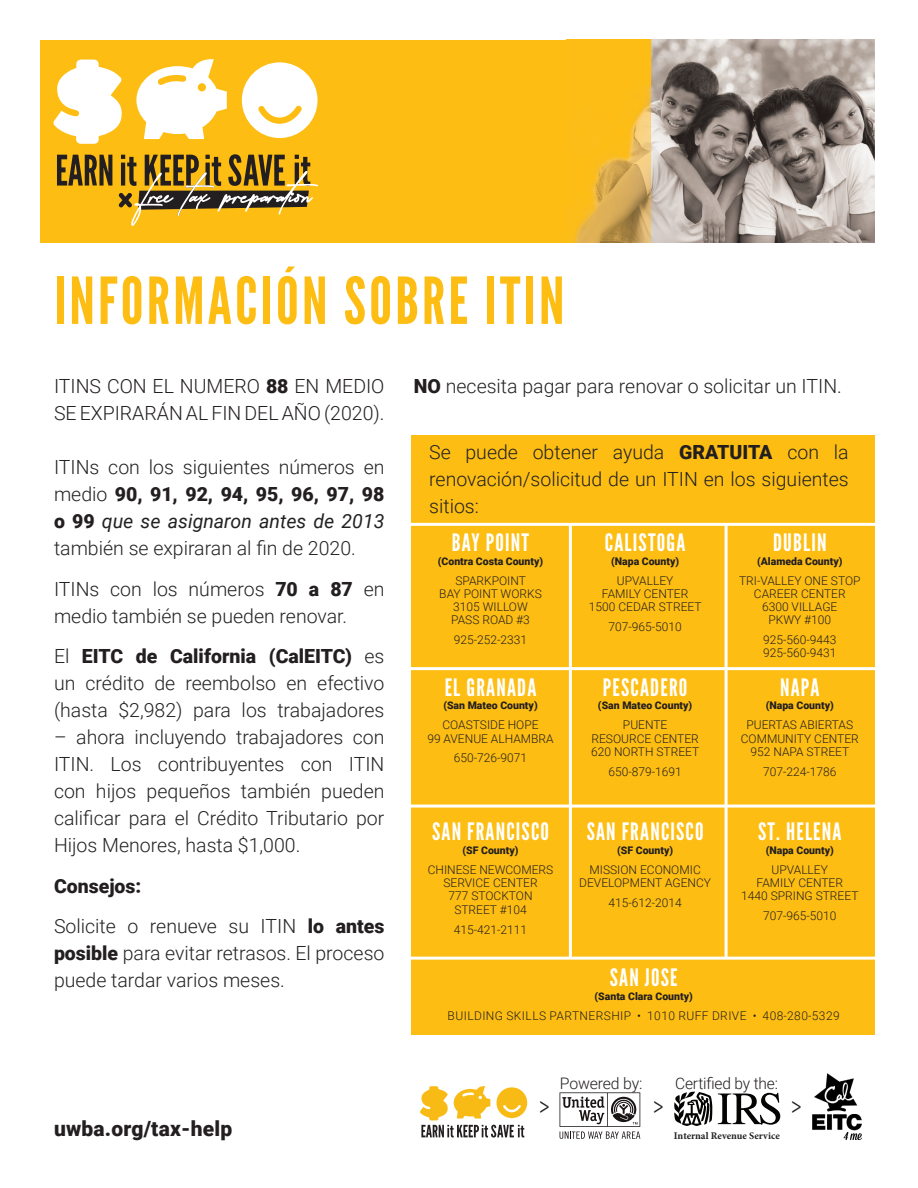
<style>
.page{position:relative;width:918px;height:1188px;background:#fff}
.page>*{position:absolute;margin:0;border:0;box-sizing:border-box;transform-origin:0 0}
.t1{font:64.5px "League Gothic";letter-spacing:.05em;color:#fdbd12}
.t2{font:300 28.2px "Roboto";color:#231f20;scale:.72 1}
.Table_Paragraph{font:24px "League Gothic";letter-spacing:.05em;color:#fff}
.t3{font:900 21px "Roboto";letter-spacing:.01em;color:#231f20}
.EKS__ITIN_Informatio{font:300 19.5px/27px "Roboto";color:#222;text-align:justify}
.EKS__ITIN_Informatio-2{font:300 19.5px/27px "Roboto";color:#231f20}
.EKS__ITIN_Informatio-3{font:900 19.5px "Roboto";color:#231f20}
.t4{font:300 15.9px "Roboto";letter-spacing:-.01em;color:#231f20}
.Table_Paragraph-2{font:300 12px/13.2px "Roboto";color:#231f20;text-align:center}
.Table_Paragraph-3{font:300 12px "Roboto";letter-spacing:.035em;color:#231f20}
.Table_Paragraph-4{font:900 10.5px "Roboto";color:#231f20}
.t5{font:700 10.2px "Minion Pro";color:#231f20}
.s1{font-weight:900}
.s2{font-weight:900;color:#231f20}
.s3{font-weight:400;font-style:italic}
</style>
<div class="page">
<div style="left:40px;top:40px;width:834px;height:203px;background:#fdbd12"></div>
<svg style="left:57px;top:155px;width:55px;height:31px"></svg>
<svg style="left:119px;top:154px;width:199px;height:72px"></svg>
<svg style="left:242px;top:62px;width:76px;height:76px"></svg>
<svg style="left:136px;top:59px;width:91px;height:80px"></svg>
<svg style="left:53px;top:59px;width:69px;height:85px"></svg>
<img style="left:574px;top:40px;width:300px;height:203px">
<div style="left:411px;top:435px;width:464px;height:600px;background:#fdbd12"></div>
<hr style="left:411px;top:805px;width:471px;height:3px;background:#fff">
<hr style="left:411px;top:667px;width:471px;height:3px;background:#fff">
<hr style="left:411px;top:523px;width:471px;height:3px;background:#fff">
<hr style="left:725px;top:524px;width:3px;height:434px;background:#fff">
<hr style="left:569px;top:524px;width:3px;height:434px;background:#fff">
<hr style="left:408px;top:957px;width:471px;height:3px;background:#fff">
<svg style="left:420px;top:1086px;width:107px;height:52px"></svg>
<svg style="left:718px;top:1093px;width:62px;height:32px"></svg>
<svg style="left:674px;top:1092px;width:38px;height:34px"></svg>
<svg style="left:560px;top:1092px;width:80px;height:47px"></svg>
<img style="left:813px;top:1074px;width:49px;height:65px">
<p class="t1" style="left:54px;top:262px;width:512px">INFORMACIÓN SOBRE ITIN</p>
<p class="EKS__ITIN_Informatio-2" style="left:54px;top:372px;width:332px">ITINS CON EL NUMERO <span class="s1">88</span> EN MEDIO<br>SE EXPIRARÁN AL FIN DEL AÑO (2020).</p>
<p class="EKS__ITIN_Informatio" style="left:54px;top:453px;width:332px">ITINs con los siguientes números en medio <span class="s2">90, 91, 92, 94, 95, 96, 97, 98 o 99</span> <span class="s3">que se asignaron antes de 2013 </span>también se expiraran al fin de 2020.</p>
<p class="EKS__ITIN_Informatio" style="left:54px;top:574px;width:332px">ITINs con los números <span class="s2">70 a 87</span> en medio también se pueden renovar.</p>
<p class="EKS__ITIN_Informatio" style="left:54px;top:642px;width:332px">El <span class="s2">EITC de California (CalEITC)</span> es un crédito de reembolso en efectivo (hasta $2,982) para los trabajadores</p>
<p class="EKS__ITIN_Informatio" style="left:54px;top:723px;width:332px">– ahora incluyendo trabajadores con ITIN. Los contribuyentes con ITIN con hijos pequeños también pueden calificar para el Crédito Tributario por Hijos Menores, hasta $1,000.</p>
<p class="EKS__ITIN_Informatio-3" style="left:54px;top:872px;width:89px">Consejos:</p>
<p class="EKS__ITIN_Informatio" style="left:54px;top:912px;width:332px">Solicite o renueve su ITIN <span class="s2">lo antes posible</span> para evitar retrasos. El proceso puede tardar varios meses.</p>
<p class="t3" style="left:54px;top:1114px;width:180px">uwba.org/tax-help</p>
<p class="EKS__ITIN_Informatio" style="left:414px;top:372px;width:429px"><span class="s2">NO</span> necesita pagar para renovar o solicitar un ITIN.</p>
<p class="EKS__ITIN_Informatio" style="left:429px;top:438px;width:421px">Se puede obtener ayuda <span class="s2">GRATUITA</span> con la renovación/solicitud de un ITIN en los siguientes sitios:</p>
<p class="Table_Paragraph" style="left:452px;top:528px;width:79px">BAY POINT</p>
<p class="Table_Paragraph-4" style="left:438px;top:554px;width:107px">(Contra Costa County)</p>
<p class="Table_Paragraph-2" style="left:439px;top:573px;width:104px">SPARKPOINT<br>BAY POINT WORKS<br>3105 WILLOW<br>PASS ROAD #3</p>
<p class="Table_Paragraph-2" style="left:454px;top:633px;width:75px">925-252-2331</p>
<p class="Table_Paragraph" style="left:445px;top:673px;width:93px">EL GRANADA</p>
<p class="Table_Paragraph-4" style="left:443px;top:698px;width:96px">(San Mateo County)</p>
<p class="Table_Paragraph-2" style="left:427px;top:718px;width:128px">COASTSIDE HOPE<br>99 AVENUE ALHAMBRA</p>
<p class="Table_Paragraph-2" style="left:454px;top:751px;width:75px">650-726-9071</p>
<p class="Table_Paragraph" style="left:432px;top:818px;width:118px">SAN FRANCISCO</p>
<p class="Table_Paragraph-4" style="left:463px;top:843px;width:58px">(SF County)</p>
<p class="Table_Paragraph-2" style="left:428px;top:863px;width:127px">CHINESE NEWCOMERS<br>SERVICE CENTER<br>777 STOCKTON<br>STREET #104</p>
<p class="Table_Paragraph-2" style="left:454px;top:922px;width:75px">415-421-2111</p>
<p class="Table_Paragraph" style="left:605px;top:528px;width:82px">CALISTOGA</p>
<p class="Table_Paragraph-4" style="left:611px;top:554px;width:70px">(Napa County)</p>
<p class="Table_Paragraph-2" style="left:589px;top:573px;width:114px">UPVALLEY<br>FAMILY CENTER<br>1500 CEDAR STREET</p>
<p class="Table_Paragraph-2" style="left:608px;top:620px;width:75px">707-965-5010</p>
<p class="Table_Paragraph" style="left:603px;top:673px;width:86px">PESCADERO</p>
<p class="Table_Paragraph-4" style="left:598px;top:698px;width:96px">(San Mateo County)</p>
<p class="Table_Paragraph-2" style="left:591px;top:718px;width:110px">PUENTE<br>RESOURCE CENTER<br>620 NORTH STREET</p>
<p class="Table_Paragraph-2" style="left:608px;top:764px;width:75px">650-879-1691</p>
<p class="Table_Paragraph" style="left:587px;top:818px;width:118px">SAN FRANCISCO</p>
<p class="Table_Paragraph-4" style="left:617px;top:843px;width:58px">(SF County)</p>
<p class="Table_Paragraph-2" style="left:579px;top:863px;width:133px">MISSION ECONOMIC<br>DEVELOPMENT AGENCY</p>
<p class="Table_Paragraph-2" style="left:608px;top:896px;width:75px">415-612-2014</p>
<p class="Table_Paragraph" style="left:773px;top:528px;width:55px">DUBLIN</p>
<p class="Table_Paragraph-4" style="left:757px;top:554px;width:87px">(Alameda County)</p>
<p class="Table_Paragraph-2" style="left:739px;top:573px;width:123px">TRI-VALLEY ONE STOP<br>CAREER CENTER<br>6300 VILLAGE<br>PKWY #100</p>
<p class="Table_Paragraph-2" style="left:763px;top:633px;width:75px;text-align:left">925-560-9443<br>925-560-9431</p>
<p class="Table_Paragraph" style="left:780px;top:673px;width:41px">NAPA</p>
<p class="Table_Paragraph-4" style="left:766px;top:698px;width:70px">(Napa County)</p>
<p class="Table_Paragraph-2" style="left:741px;top:718px;width:120px">PUERTAS ABIERTAS<br>COMMUNITY CENTER<br>952 NAPA STREET</p>
<p class="Table_Paragraph-2" style="left:763px;top:764px;width:75px">707-224-1786</p>
<p class="Table_Paragraph" style="left:758px;top:818px;width:85px">ST. HELENA</p>
<p class="Table_Paragraph-4" style="left:766px;top:843px;width:70px">(Napa County)</p>
<p class="Table_Paragraph-2" style="left:741px;top:863px;width:119px">UPVALLEY<br>FAMILY CENTER<br>1440 SPRING STREET</p>
<p class="Table_Paragraph-2" style="left:763px;top:909px;width:75px">707-965-5010</p>
<p class="Table_Paragraph" style="left:610px;top:964px;width:69px">SAN JOSE</p>
<p class="Table_Paragraph-4" style="left:595px;top:989px;width:100px">(Santa Clara County)</p>
<p class="Table_Paragraph-3" style="left:448px;top:1007px;width:394px">BUILDING SKILLS PARTNERSHIP • 1010 RUFF DRIVE • 408-280-5329</p>
<p class="t4" style="left:560px;top:1073px;width:84px">Powered by:</p>
<p class="t2" style="left:539px;top:1086px;width:16px">&gt;</p>
<p class="t2" style="left:653px;top:1086px;width:16px">&gt;</p>
<p class="t4" style="left:675px;top:1073px;width:104px">Certified by the:</p>
<p class="t5" style="left:674px;top:1128px;width:108px">Internal Revenue Service</p>
<p class="t2" style="left:791px;top:1086px;width:16px">&gt;</p>
</div>
